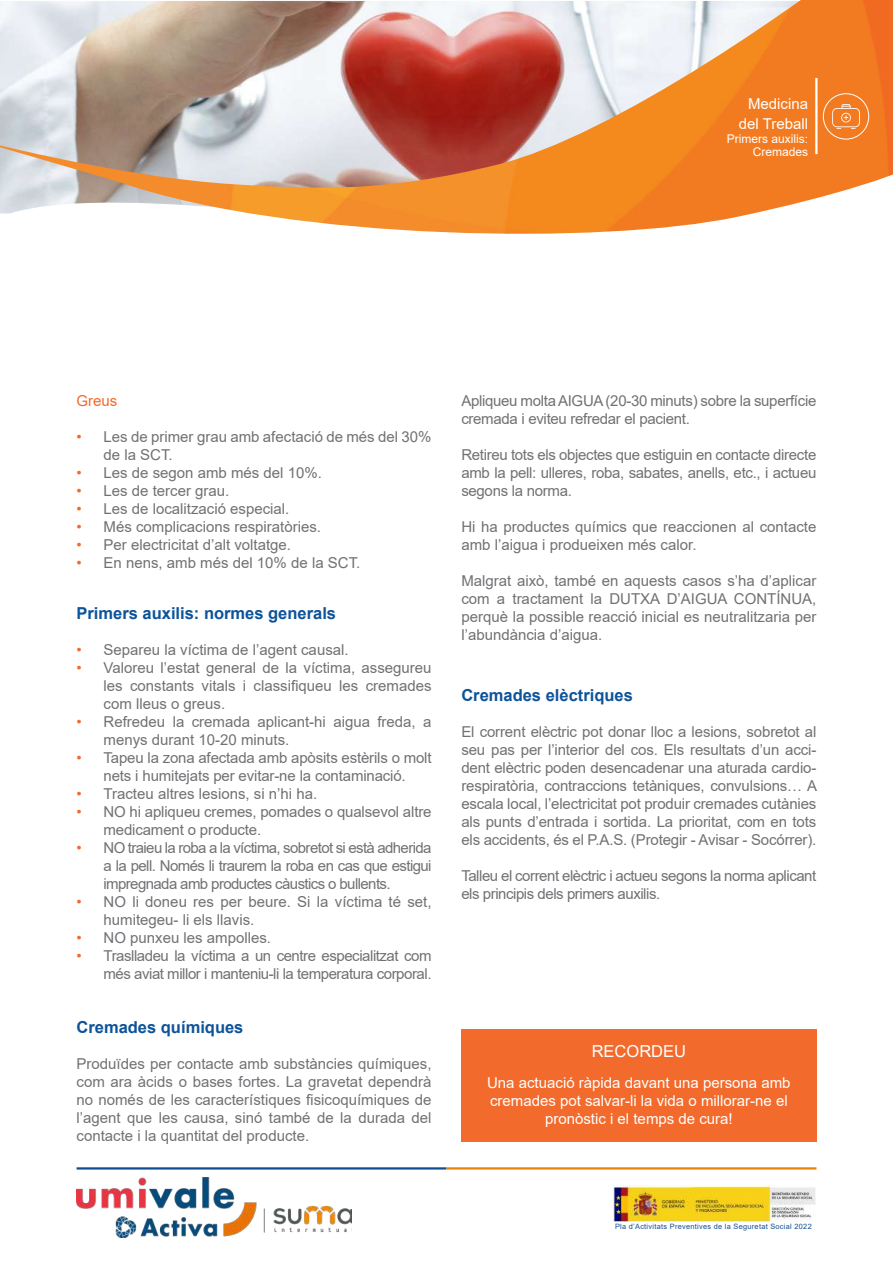
<style>
.page{position:relative;width:893px;height:1263px;background:#fff}
.page>*{position:absolute;margin:0;border:0;box-sizing:border-box;transform-origin:0 0}
.t1{font:700 16.5px "Arial";color:#0d539a}
.t2{font:16.5px "Arial";color:#fff}
.t3{font:15px/18px "Arial";color:#717074;text-align:justify}
.t4{font:15px/18px "Arial";letter-spacing:-.03em;color:#717074;text-align:right}
.t5{font:15px/18px "Arial";color:#fff;text-align:right}
.t6{font:15px/18px "Arial";letter-spacing:-.02em;color:#717074}
.t7{font:15px "Arial";color:#f26a2c}
.t8{font:12px/13.6px "Arial";color:#fff;text-align:right}
.t9{font:7.35px "Arial";letter-spacing:.04em;color:#124d91}
.s1{color:#f26a2c}
</style>
<div class="page">
<img style="left:614px;top:1185px;width:202px;height:36px">
<hr style="left:77px;top:1167px;width:369px;height:2px;background:#124d91">
<hr style="left:446px;top:1167px;width:370px;height:2px;background:#e78208">
<img style="left:77px;top:1178px;width:275px;height:59px">
<img style="left:0;top:0;width:893px;height:234px">
<svg style="left:832px;top:104px;width:28px;height:25px"></svg>
<div style="left:823px;top:93px;width:46px;height:47px;border:1px solid #fff;border-radius:50%"></div>
<hr style="left:815px;top:78px;width:2px;height:76px;background:#fff">
<div style="left:461px;top:1029px;width:355px;height:113px;background:#f26a2c"></div>
<p class="t5" style="left:739px;top:94px;width:71px;line-height:19.6px">Medicina del Treball</p>
<p class="t8" style="left:727px;top:132px;width:83px">Primers auxilis:<br>Cremades</p>
<p class="t7" style="left:77px;top:390px;width:42px">Greus</p>
<p class="t3" style="left:104px;top:428px;width:329px;text-indent:-27px"><span class="s1">•</span> Les de primer grau amb afectació de més del 30% de la SCT.</p>
<p class="t3" style="left:77px;top:464px;width:247px"><span class="s1">•</span> Les de segon amb més del 10%.</p>
<p class="t3" style="left:77px;top:482px;width:154px"><span class="s1">•</span> Les de tercer grau.</p>
<p class="t3" style="left:77px;top:500px;width:214px"><span class="s1">•</span> Les de localització especial.</p>
<p class="t3" style="left:77px;top:518px;width:246px"><span class="s1">•</span> Més complicacions respiratòries.</p>
<p class="t3" style="left:77px;top:536px;width:216px"><span class="s1">•</span> Per electricitat d’alt voltatge.</p>
<p class="t3" style="left:77px;top:554px;width:285px"><span class="s1">•</span> En nens, amb més del 10% de la SCT.</p>
<p class="t1" style="left:77px;top:601px;width:261px">Primers auxilis: normes generals</p>
<p class="t3" style="left:77px;top:641px;width:274px"><span class="s1">•</span> Separeu la víctima de l’agent causal.</p>
<p class="t3" style="left:104px;top:659px;width:330px;text-indent:-27px"><span class="s1">•</span> Valoreu l’estat general de la víctima, assegureu les constants vitals i classifiqueu les cremades com lleus o greus.</p>
<p class="t3" style="left:104px;top:713px;width:330px;text-indent:-27px"><span class="s1">•</span> Refredeu la cremada aplicant-hi aigua freda, a menys durant 10-20 minuts.</p>
<p class="t3" style="left:77px;top:749px;width:357px;text-align:center"><span class="s1">•</span> Tapeu la zona afectada amb apòsits estèrils o molt nets i humitejats per evitar-ne la contaminació.</p>
<p class="t3" style="left:77px;top:785px;width:242px"><span class="s1">•</span> Tracteu altres lesions, si n’hi ha.</p>
<p class="t3" style="left:104px;top:803px;width:329px;text-indent:-27px"><span class="s1">•</span> NO hi apliqueu cremes, pomades o qualsevol altre medicament o producte.</p>
<p class="t3" style="left:104px;top:839px;width:329px;text-indent:-27px"><span class="s1">•</span> NO traieu la roba a la víctima, sobretot si està adherida a la pell. Només li traurem la roba en cas que estigui impregnada amb productes càustics o bullents.</p>
<p class="t3" style="left:104px;top:893px;width:330px;text-indent:-27px"><span class="s1">•</span> NO li doneu res per beure. Si la víctima té set, humitegeu- li els llavis.</p>
<p class="t3" style="left:77px;top:929px;width:196px"><span class="s1">•</span> NO punxeu les ampolles.</p>
<p class="t4" style="left:77px;top:947px;width:357px"><span class="s1">•</span> Traslladeu la víctima a un centre especialitzat com més aviat millor i manteniu-li la temperatura corporal.</p>
<p class="t1" style="left:77px;top:1015px;width:168px">Cremades químiques</p>
<p class="t3" style="left:77px;top:1055px;width:357px">Produïdes per contacte amb substàncies químiques, com ara àcids o bases fortes. La gravetat dependrà no només de les característiques fisicoquímiques de l’agent que les causa, sinó també de la durada del contacte i la quantitat del producte.</p>
<p class="t6" style="left:461px;top:392px;width:356px">Apliqueu molta AIGUA (20-30 minuts) sobre la superfície cremada i eviteu refredar el pacient.</p>
<p class="t3" style="left:461px;top:446px;width:356px">Retireu tots els objectes que estiguin en contacte directe amb la pell: ulleres, roba, sabates, anells, etc., i actueu segons la norma.</p>
<p class="t3" style="left:461px;top:518px;width:357px">Hi ha productes químics que reaccionen al contacte amb l’aigua i produeixen més calor.</p>
<p class="t3" style="left:461px;top:572px;width:357px">Malgrat això, també en aquests casos s’ha d’aplicar com a tractament la DUTXA D’AIGUA CONTÍNUA, perquè la possible reacció inicial es neutralitzaria per l’abundància d’aigua.</p>
<p class="t1" style="left:461px;top:684px;width:173px">Cremades elèctriques</p>
<p class="t3" style="left:461px;top:723px;width:357px">El corrent elèctric pot donar lloc a lesions, sobretot al seu pas per l’interior del cos. Els resultats d’un acci&shy;dent elèctric poden desencadenar una aturada cardio&shy;respiratòria, contraccions tetàniques, convulsions… A escala local, l’electricitat pot produir cremades cutànies als punts d’entrada i sortida. La prioritat, com en tots els accidents, és el P.A.S. (Protegir - Avisar - Socórrer).</p>
<p class="t4" style="left:461px;top:867px;width:356px;text-align:left">Talleu el corrent elèctric i actueu segons la norma aplicant els principis dels primers auxilis.</p>
<p class="t2" style="left:592px;top:1039px;width:96px">RECORDEU</p>
<p class="t5" style="left:487px;top:1074px;width:305px;text-align:center">Una actuació ràpida davant una persona amb cremades pot salvar-li la vida o millorar-ne el pronòstic i el temps de cura!</p>
<p class="t9" style="left:615px;top:1221px;width:198px">Pla d’Activitats Preventives de la Seguretat Social 2022</p>
</div>
